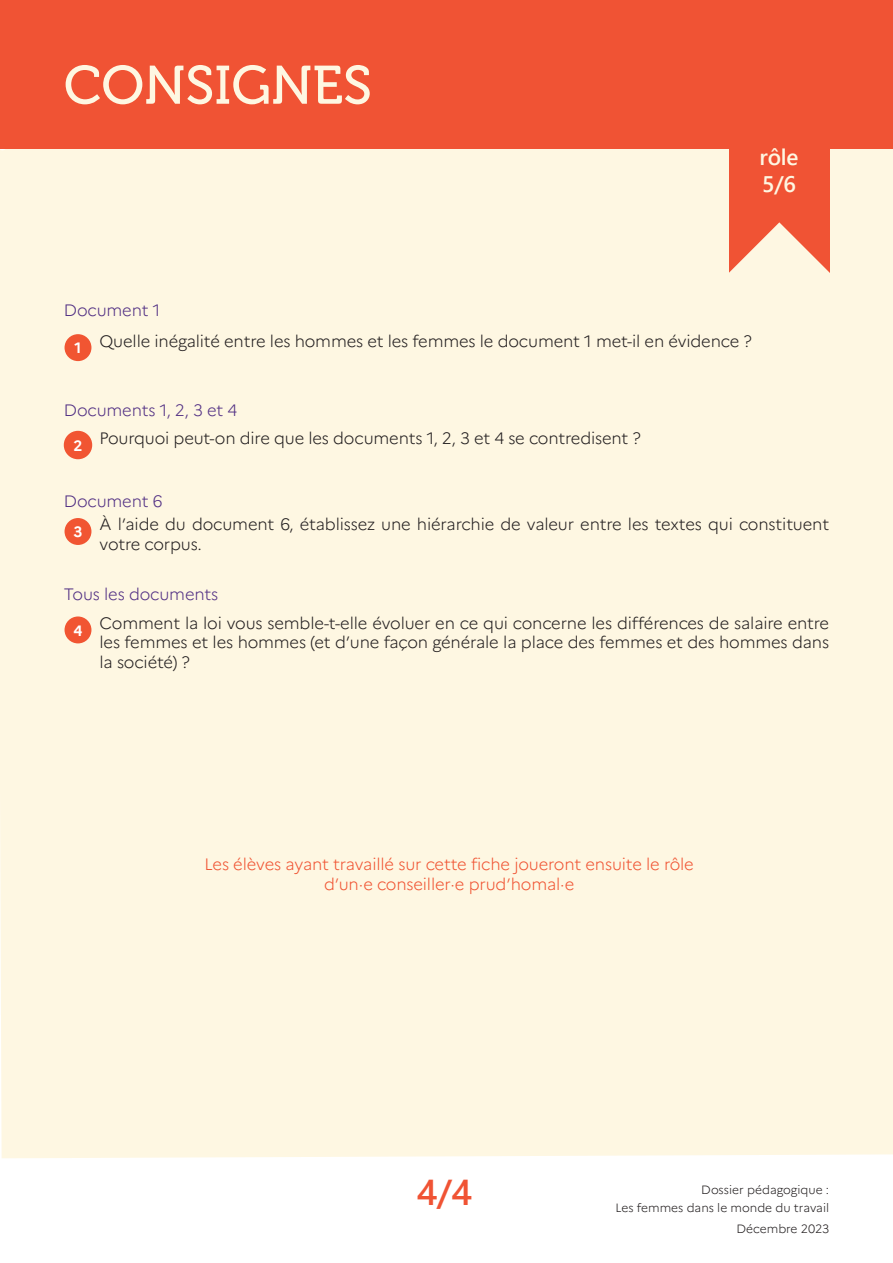
<style>
.page{position:relative;width:893px;height:1263px;background:#fff}
.page>*{position:absolute;margin:0;border:0;box-sizing:border-box;transform-origin:0 0}
.t1{font:54px "Museo 500";color:#fef7e2}
.t2{font:700 45px "Yu Gothic UI";letter-spacing:-.01em;color:#fff}
.t3{font:700 36px "Yu Gothic UI";color:#f05334}
.t4{font:700 22.5px/27px "Yu Gothic UI";color:#fef7e2}
.t5{font:300 16.5px/19.8px "Marianne";letter-spacing:-.01em;color:#231f20}
.t6{font:300 16.5px "Marianne";letter-spacing:-.01em;color:#f05433}
.t7{font:300 16.5px "Marianne";letter-spacing:-.01em;color:#523084}
.t8{font:700 15px "Marianne";color:#fff}
.t9{font:300 12px/18px "Marianne";color:#231f20;text-align:right}
</style>
<div class="page">
<div style="left:0;top:149px;width:893px;height:1009px;background:#fef7e2"></div>
<div style="left:0;top:0;width:893px;height:149px;background:#f05334"></div>
<div style="left:729px;top:145px;width:100px;height:129px;background:#f05334"></div>
<svg style="left:721px;top:222px;width:116px;height:115px"></svg>
<div style="left:65px;top:334px;width:26px;height:27px;background:#f15532;border-radius:50%"></div>
<div style="left:65px;top:432px;width:26px;height:26px;background:#f15532;border-radius:50%"></div>
<div style="left:64px;top:431px;width:28px;height:28px;border:2px solid #f15532;border-radius:50%"></div>
<div style="left:65px;top:518px;width:26px;height:27px;background:#f15532;border-radius:50%"></div>
<div style="left:65px;top:616px;width:26px;height:27px;background:#f15532;border-radius:50%"></div>
<p class="t8" style="left:-3px;top:133px;width:11px">6</p>
<h1 class="t1" style="left:64px;top:56px;width:310px">CONSIGNES</h1>
<h2 class="t2" style="left:64px;top:75px;width:310px">Fiche questions</h2>
<h3 class="t4" style="left:760px;top:144px;width:40px">rôle<br>5/6</h3>
<p class="t7" style="left:64px;top:298px;width:98px">Document 1</p>
<p class="t8" style="left:75px;top:336px;width:8px">1</p>
<p class="t5" style="left:100px;top:329px;width:654px">Quelle inégalité entre les hommes et les femmes le document 1 met-il en évidence ?</p>
<p class="t7" style="left:64px;top:397px;width:175px">Documents 1, 2, 3 et 4</p>
<p class="t8" style="left:73px;top:434px;width:10px">2</p>
<p class="t5" style="left:100px;top:427px;width:543px">Pourquoi peut-on dire que les documents 1, 2, 3 et 4 se contredisent ?</p>
<p class="t7" style="left:64px;top:489px;width:100px">Document 6</p>
<p class="t8" style="left:73px;top:520px;width:10px">3</p>
<p class="t5" style="left:100px;top:513px;width:731px">À l’aide du document 6, établissez une hiérarchie de valeur entre les textes qui constituent votre corpus.</p>
<p class="t7" style="left:64px;top:581px;width:156px">Tous les documents</p>
<p class="t8" style="left:73px;top:619px;width:10px">4</p>
<p class="t5" style="left:100px;top:611px;width:731px;text-align:justify">Comment la loi vous semble-t-elle évoluer en ce qui concerne les différences de salaire entre les femmes et les hommes (et d’une façon générale la place des femmes et des hommes dans la société) ?</p>
<p class="t6" style="left:205px;top:852px;width:491px">Les élèves ayant travaillé sur cette fiche joueront ensuite le rôle</p>
<p class="t6" style="left:324px;top:872px;width:252px">d’un·e conseiller·e prud’homal·e</p>
<h3 class="t3" style="left:417px;top:1171px;width:57px">4/4</h3>
<p class="t9" style="left:615px;top:1179px;width:215px">Dossier pédagogique :<br>Les femmes dans le monde du travail</p>
<p class="t9" style="left:736px;top:1219px;width:94px">Décembre 2023</p>
</div>
